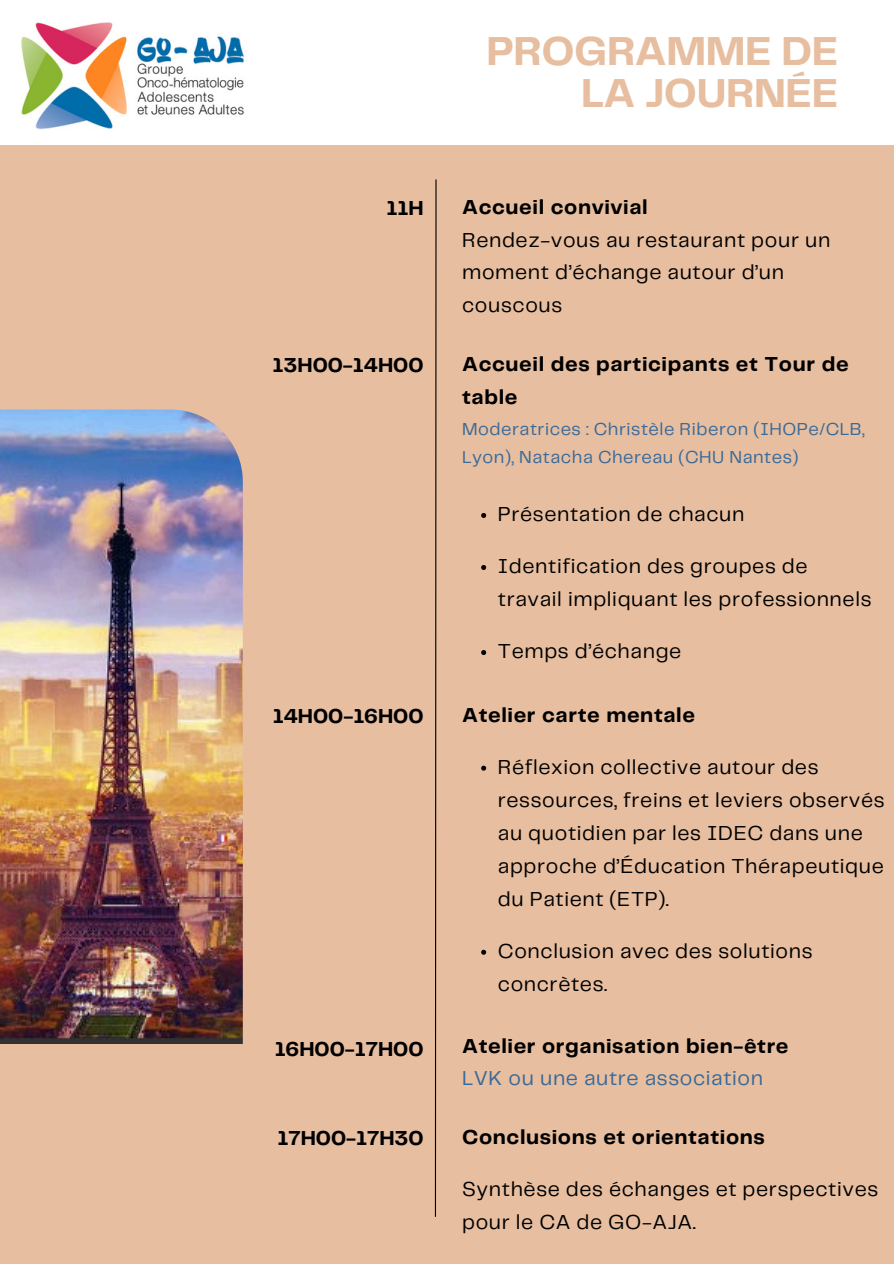
<style>
.page{position:relative;width:894px;height:1264px;background:#fff}
.page>*{position:absolute;margin:0;border:0;box-sizing:border-box;transform-origin:0 0}
.t1{font:700 42px/41.7px "Telegraf";letter-spacing:-.01em;color:#e7be9f;text-align:right}
.t2{font:21px/33px "Telegraf";letter-spacing:.03em;color:#000}
.t3{font:700 21px/33px "Telegraf";letter-spacing:.03em;color:#000}
.t4{font:700 21px "Telegraf";color:#000}
.t5{font:21px "Telegraf";letter-spacing:.03em;color:#396999}
.t6{font:18px/28px "Telegraf";letter-spacing:.03em;color:#396999}
</style>
<div class="page">
<div style="left:0;top:0;width:893px;height:1263px;background:#e7be9f"></div>
<svg style="left:434px;top:179px;width:3px;height:1038px"></svg>
<div style="left:0;top:0;width:893px;height:145px;background:#fff"></div>
<img style="left:21px;top:22px;width:224px;height:107px">
<img style="left:0;top:409px;width:243px;height:634px">
<svg style="left:481px;top:513px;width:5px;height:5px"></svg>
<svg style="left:481px;top:565px;width:5px;height:5px"></svg>
<svg style="left:481px;top:650px;width:5px;height:5px"></svg>
<svg style="left:481px;top:765px;width:5px;height:5px"></svg>
<svg style="left:481px;top:949px;width:5px;height:5px"></svg>
<p class="t3" style="left:386px;top:191px;width:39px">11H</p>
<p class="t4" style="left:272px;top:350px;width:152px">13H00-14H00</p>
<h1 class="t1" style="left:486px;top:31px;width:353px">PROGRAMME DE<br>LA JOURNÉE</h1>
<p class="t3" style="left:462px;top:190px;width:187px">Accueil convivial</p>
<p class="t2" style="left:462px;top:223px;width:369px">Rendez-vous au restaurant pour un moment d’échange autour d’un couscous</p>
<p class="t3" style="left:462px;top:347px;width:388px">Accueil des participants et Tour de table</p>
<p class="t6" style="left:462px;top:414px;width:404px">Moderatrices : Christèle Riberon (IHOPe/CLB,<br>Lyon), Natacha Chereau (CHU Nantes)</p>
<p class="t2" style="left:497px;top:497px;width:248px">Présentation de chacun</p>
<p class="t2" style="left:497px;top:549px;width:375px">Identification des groupes de travail impliquant les professionnels</p>
<p class="t2" style="left:497px;top:634px;width:185px">Temps d’échange</p>
<p class="t4" style="left:273px;top:701px;width:152px">14H00-16H00</p>
<p class="t3" style="left:462px;top:698px;width:234px">Atelier carte mentale</p>
<p class="t2" style="left:497px;top:749px;width:388px">Réflexion collective autour des ressources, freins et leviers observés au quotidien par les IDEC dans une approche d’Éducation Thérapeutique du Patient (ETP).</p>
<p class="t2" style="left:497px;top:933px;width:316px">Conclusion avec des solutions concrètes.</p>
<p class="t4" style="left:274px;top:1034px;width:150px">16H00-17H00</p>
<p class="t3" style="left:462px;top:1029px;width:328px">Atelier organisation bien-être</p>
<p class="t5" style="left:462px;top:1064px;width:302px">LVK ou une autre association</p>
<p class="t4" style="left:277px;top:1123px;width:148px">17H00-17H30</p>
<p class="t3" style="left:462px;top:1120px;width:304px">Conclusions et orientations</p>
<p class="t2" style="left:462px;top:1172px;width:417px">Synthèse des échanges et perspectives pour le CA de GO-AJA.</p>
</div>
